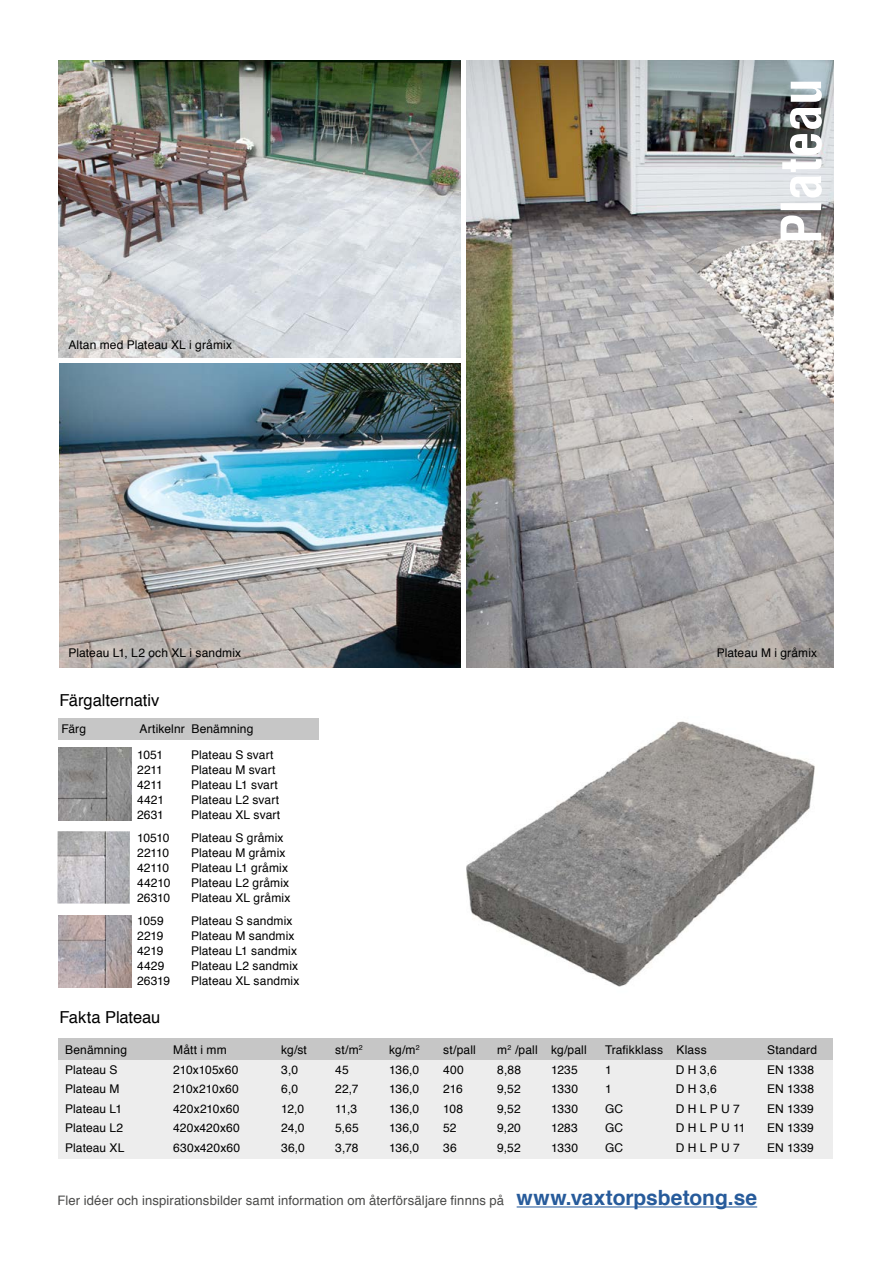
<style>
.page{position:relative;width:893px;height:1263px;background:#fff}
.page>*{position:absolute;margin:0;border:0;box-sizing:border-box;transform-origin:0 0}
.t1{font:700 condensed 54px "Helvetica";letter-spacing:-.005em;color:#fff}
.t2{font:16.5px "Helvetica";letter-spacing:-.005em;color:#000}
.t3{font:13.05px "Helvetica";letter-spacing:.01em;color:#4a4a49}
.t4{font:12px "Helvetica";letter-spacing:.01em;color:#000}
.s1{font-weight:700;font-size:21px;color:#275b9b}
</style>
<div class="page">
<img style="left:466px;top:721px;width:349px;height:266px">
<img style="left:60px;top:363px;width:400px;height:305px">
<img style="left:59px;top:61px;width:401px;height:296px">
<img style="left:466px;top:61px;width:367px;height:607px">
<div style="left:58px;top:718px;width:261px;height:22px;background:#c6c6c6"></div>
<div style="left:58px;top:1038px;width:775px;height:22px;background:#c6c6c6"></div>
<div style="left:58px;top:1060px;width:775px;height:98px;background:#ededed"></div>
<hr style="left:517px;top:1206px;width:240px;height:1px;background:#275b9b">
<img style="left:57px;top:831px;width:73px;height:73px">
<img style="left:59px;top:915px;width:72px;height:73px">
<img style="left:59px;top:748px;width:72px;height:72px">
<p class="t4" style="left:68px;top:336px;width:165px">Altan med Plateau XL i gråmix</p>
<h1 class="t1" style="left:766px;top:244px;width:168px;rotate:-90deg">Plateau</h1>
<p class="t4" style="left:68px;top:643px;width:174px">Plateau L1, L2 och XL i sandmix</p>
<p class="t4" style="left:717px;top:643px;width:102px">Plateau M i gråmix</p>
<h2 class="t2" style="left:59px;top:687px;width:101px">Färgalternativ</h2>
<p class="t4" style="left:61px;top:720px;width:26px">Färg</p>
<p class="t4" style="left:139px;top:720px;width:115px">Artikelnr Benämning</p>
<p class="t4" style="left:137px;top:745px;width:28px">1051</p>
<p class="t4" style="left:191px;top:745px;width:84px">Plateau S svart</p>
<p class="t4" style="left:137px;top:760px;width:27px">2211</p>
<p class="t4" style="left:191px;top:760px;width:86px">Plateau M svart</p>
<p class="t4" style="left:137px;top:775px;width:27px">4211</p>
<p class="t4" style="left:191px;top:775px;width:88px">Plateau L1 svart</p>
<p class="t4" style="left:137px;top:790px;width:28px">4421</p>
<p class="t4" style="left:191px;top:790px;width:90px">Plateau L2 svart</p>
<p class="t4" style="left:137px;top:805px;width:28px">2631</p>
<p class="t4" style="left:191px;top:805px;width:91px">Plateau XL svart</p>
<p class="t4" style="left:137px;top:828px;width:34px">10510</p>
<p class="t4" style="left:191px;top:828px;width:94px">Plateau S gråmix</p>
<p class="t4" style="left:137px;top:843px;width:34px">22110</p>
<p class="t4" style="left:191px;top:843px;width:96px">Plateau M gråmix</p>
<p class="t4" style="left:137px;top:858px;width:33px">42110</p>
<p class="t4" style="left:191px;top:858px;width:98px">Plateau L1 gråmix</p>
<p class="t4" style="left:137px;top:873px;width:35px">44210</p>
<p class="t4" style="left:191px;top:873px;width:100px">Plateau L2 gråmix</p>
<p class="t4" style="left:137px;top:888px;width:35px">26310</p>
<p class="t4" style="left:191px;top:888px;width:101px">Plateau XL gråmix</p>
<p class="t4" style="left:137px;top:912px;width:28px">1059</p>
<p class="t4" style="left:191px;top:912px;width:103px">Plateau S sandmix</p>
<p class="t4" style="left:137px;top:927px;width:28px">2219</p>
<p class="t4" style="left:191px;top:927px;width:105px">Plateau M sandmix</p>
<p class="t4" style="left:137px;top:942px;width:28px">4219</p>
<p class="t4" style="left:191px;top:942px;width:107px">Plateau L1 sandmix</p>
<p class="t4" style="left:137px;top:957px;width:29px">4429</p>
<p class="t4" style="left:191px;top:957px;width:109px">Plateau L2 sandmix</p>
<p class="t4" style="left:137px;top:972px;width:35px">26319</p>
<p class="t4" style="left:191px;top:972px;width:110px">Plateau XL sandmix</p>
<h2 class="t2" style="left:59px;top:1005px;width:102px">Fakta Plateau</h2>
<p class="t4" style="left:65px;top:1040px;width:63px">Benämning</p>
<p class="t4" style="left:173px;top:1040px;width:55px">Mått i mm</p>
<p class="t4" style="left:281px;top:1040px;width:27px">kg/st</p>
<p class="t4" style="left:335px;top:1040px;width:29px">st/m<sup>2</sup></p>
<p class="t4" style="left:389px;top:1040px;width:32px">kg/m<sup>2</sup></p>
<p class="t4" style="left:443px;top:1040px;width:34px">st/pall</p>
<p class="t4" style="left:497px;top:1040px;width:91px">m<sup>2</sup> /pall kg/pall</p>
<p class="t4" style="left:605px;top:1040px;width:103px">Trafikklass Klass</p>
<p class="t4" style="left:767px;top:1040px;width:51px">Standard</p>
<p class="t4" style="left:65px;top:1060px;width:54px">Plateau S</p>
<p class="t4" style="left:173px;top:1060px;width:67px">210x105x60</p>
<p class="t4" style="left:281px;top:1060px;width:18px">3,0</p>
<p class="t4" style="left:335px;top:1060px;width:15px">45</p>
<p class="t4" style="left:389px;top:1060px;width:31px">136,0</p>
<p class="t4" style="left:443px;top:1060px;width:22px">400</p>
<p class="t4" style="left:497px;top:1060px;width:25px">8,88</p>
<p class="t4" style="left:551px;top:1060px;width:28px">1235</p>
<p class="t4" style="left:605px;top:1060px;width:8px">1</p>
<p class="t4" style="left:676px;top:1060px;width:42px">D H 3,6</p>
<p class="t4" style="left:767px;top:1060px;width:48px">EN 1338</p>
<p class="t4" style="left:65px;top:1079px;width:56px">Plateau M</p>
<p class="t4" style="left:173px;top:1079px;width:67px">210x210x60</p>
<p class="t4" style="left:281px;top:1079px;width:18px">6,0</p>
<p class="t4" style="left:335px;top:1079px;width:25px">22,7</p>
<p class="t4" style="left:389px;top:1079px;width:31px">136,0</p>
<p class="t4" style="left:443px;top:1079px;width:21px">216</p>
<p class="t4" style="left:497px;top:1079px;width:25px">9,52</p>
<p class="t4" style="left:551px;top:1079px;width:28px">1330</p>
<p class="t4" style="left:605px;top:1079px;width:8px">1</p>
<p class="t4" style="left:676px;top:1079px;width:42px">D H 3,6</p>
<p class="t4" style="left:767px;top:1079px;width:48px">EN 1338</p>
<p class="t4" style="left:65px;top:1099px;width:58px">Plateau L1</p>
<p class="t4" style="left:173px;top:1099px;width:68px">420x210x60</p>
<p class="t4" style="left:281px;top:1099px;width:24px">12,0</p>
<p class="t4" style="left:335px;top:1099px;width:23px">11,3</p>
<p class="t4" style="left:389px;top:1099px;width:31px">136,0</p>
<p class="t4" style="left:443px;top:1099px;width:21px">108</p>
<p class="t4" style="left:497px;top:1099px;width:25px">9,52</p>
<p class="t4" style="left:551px;top:1099px;width:28px">1330</p>
<p class="t4" style="left:605px;top:1099px;width:20px">GC</p>
<p class="t4" style="left:676px;top:1099px;width:66px">D H L P U 7</p>
<p class="t4" style="left:767px;top:1099px;width:48px">EN 1339</p>
<p class="t4" style="left:65px;top:1118px;width:60px">Plateau L2</p>
<p class="t4" style="left:173px;top:1118px;width:68px">420x420x60</p>
<p class="t4" style="left:281px;top:1118px;width:25px">24,0</p>
<p class="t4" style="left:335px;top:1118px;width:25px">5,65</p>
<p class="t4" style="left:389px;top:1118px;width:31px">136,0</p>
<p class="t4" style="left:443px;top:1118px;width:15px">52</p>
<p class="t4" style="left:497px;top:1118px;width:25px">9,20</p>
<p class="t4" style="left:551px;top:1118px;width:28px">1283</p>
<p class="t4" style="left:605px;top:1118px;width:20px">GC</p>
<p class="t4" style="left:676px;top:1118px;width:71px">D H L P U 11</p>
<p class="t4" style="left:767px;top:1118px;width:48px">EN 1339</p>
<p class="t4" style="left:65px;top:1138px;width:61px">Plateau XL</p>
<p class="t4" style="left:173px;top:1138px;width:68px">630x420x60</p>
<p class="t4" style="left:281px;top:1138px;width:25px">36,0</p>
<p class="t4" style="left:335px;top:1138px;width:25px">3,78</p>
<p class="t4" style="left:389px;top:1138px;width:31px">136,0</p>
<p class="t4" style="left:443px;top:1138px;width:15px">36</p>
<p class="t4" style="left:497px;top:1138px;width:25px">9,52</p>
<p class="t4" style="left:551px;top:1138px;width:28px">1330</p>
<p class="t4" style="left:605px;top:1138px;width:20px">GC</p>
<p class="t4" style="left:676px;top:1138px;width:66px">D H L P U 7</p>
<p class="t4" style="left:767px;top:1138px;width:48px">EN 1339</p>
<p class="t3" style="left:57px;top:1190px;width:701px">Fler idéer och inspirationsbilder samt information om återförsäljare finnns på <span class="s1">www.vaxtorpsbetong.se</span></p>
</div>
